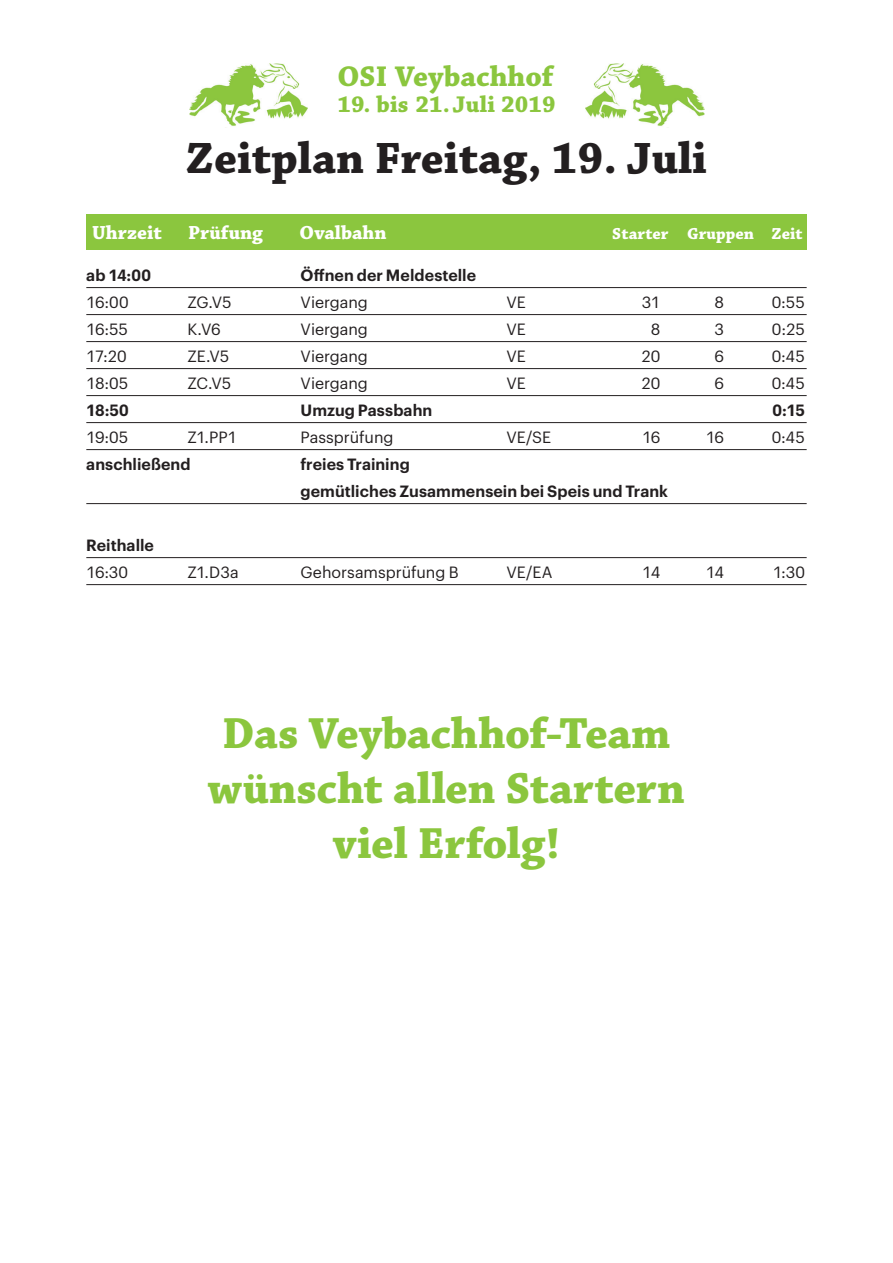
<style>
.page{position:relative;width:893px;height:1263px;background:#fff}
.page>*{position:absolute;margin:0;border:0;box-sizing:border-box;transform-origin:0 0}
.t1{font:700 46.2px "Chaparral Pro";color:#231f20}
.t2{font:700 45.75px/54.6px "Chaparral Pro";letter-spacing:-.005em;color:#8bc63e;text-align:center}
.t3{font:700 30px "Chaparral Pro";color:#8bc63e}
.t4{font:700 24px "Chaparral Pro";letter-spacing:.01em;color:#8bc63e}
.t5{font:700 19.95px "Chaparral Pro";color:#fff}
.t6{font:700 16.8px "Chaparral Pro";color:#fff}
.t7{font:15.9px "Graphik";color:#231f20}
.t8{font:600 15.9px/27px "Graphik";letter-spacing:.005em;color:#231f20}
</style>
<div class="page">
<div style="left:86px;top:214px;width:721px;height:36px;background:#8bc63e"></div>
<hr style="left:86px;top:287px;width:721px;height:1px;background:#231f20">
<hr style="left:86px;top:314px;width:721px;height:1px;background:#231f20">
<hr style="left:86px;top:341px;width:721px;height:1px;background:#231f20">
<hr style="left:86px;top:368px;width:721px;height:1px;background:#231f20">
<hr style="left:86px;top:395px;width:721px;height:1px;background:#231f20">
<hr style="left:86px;top:422px;width:721px;height:1px;background:#231f20">
<hr style="left:86px;top:449px;width:721px;height:1px;background:#231f20">
<hr style="left:86px;top:503px;width:721px;height:1px;background:#231f20">
<hr style="left:86px;top:557px;width:721px;height:1px;background:#231f20">
<hr style="left:86px;top:584px;width:721px;height:1px;background:#231f20">
<img style="left:586px;top:64px;width:119px;height:62px">
<img style="left:189px;top:64px;width:119px;height:62px">
<h3 class="t3" style="left:337px;top:59px;width:218px">OSI Veybachhof</h3>
<h3 class="t4" style="left:337px;top:90px;width:220px">19. bis 21. Juli 2019</h3>
<h1 class="t1" style="left:186px;top:131px;width:523px">Zeitplan Freitag, 19. Juli</h1>
<p class="t5" style="left:92px;top:221px;width:71px">Uhrzeit</p>
<p class="t5" style="left:188px;top:221px;width:76px">Prüfung</p>
<p class="t5" style="left:299px;top:221px;width:89px">Ovalbahn</p>
<p class="t6" style="left:612px;top:224px;width:192px">Starter Gruppen Zeit</p>
<p class="t8" style="left:86px;top:261px;width:66px">ab 14:00</p>
<p class="t8" style="left:301px;top:261px;width:177px">Öffnen der Meldestelle</p>
<p class="t7" style="left:86px;top:291px;width:44px">16:00</p>
<p class="t7" style="left:188px;top:291px;width:46px">ZG.V5</p>
<p class="t7" style="left:301px;top:291px;width:69px">Viergang</p>
<p class="t7" style="left:506px;top:291px;width:21px">VE</p>
<p class="t7" style="left:642px;top:291px;width:20px">31</p>
<p class="t7" style="left:715px;top:291px;width:11px">8</p>
<p class="t7" style="left:772px;top:291px;width:35px">0:55</p>
<p class="t7" style="left:86px;top:318px;width:43px">16:55</p>
<p class="t7" style="left:188px;top:318px;width:35px">K.V6</p>
<p class="t7" style="left:301px;top:318px;width:69px">Viergang</p>
<p class="t7" style="left:506px;top:318px;width:21px">VE</p>
<p class="t7" style="left:651px;top:318px;width:11px">8</p>
<p class="t7" style="left:715px;top:318px;width:11px">3</p>
<p class="t7" style="left:772px;top:318px;width:35px">0:25</p>
<p class="t7" style="left:86px;top:345px;width:42px">17:20</p>
<p class="t7" style="left:188px;top:345px;width:43px">ZE.V5</p>
<p class="t7" style="left:301px;top:345px;width:69px">Viergang</p>
<p class="t7" style="left:506px;top:345px;width:21px">VE</p>
<p class="t7" style="left:641px;top:345px;width:21px">20</p>
<p class="t7" style="left:715px;top:345px;width:11px">6</p>
<p class="t7" style="left:772px;top:345px;width:35px">0:45</p>
<p class="t7" style="left:86px;top:372px;width:43px">18:05</p>
<p class="t7" style="left:188px;top:372px;width:45px">ZC.V5</p>
<p class="t7" style="left:301px;top:372px;width:69px">Viergang</p>
<p class="t7" style="left:506px;top:372px;width:21px">VE</p>
<p class="t7" style="left:641px;top:372px;width:21px">20</p>
<p class="t7" style="left:715px;top:372px;width:11px">6</p>
<p class="t7" style="left:772px;top:372px;width:35px">0:45</p>
<p class="t8" style="left:86px;top:396px;width:44px">18:50</p>
<p class="t8" style="left:301px;top:396px;width:133px">Umzug Passbahn</p>
<p class="t8" style="left:773px;top:396px;width:34px">0:15</p>
<p class="t7" style="left:86px;top:426px;width:44px">19:05</p>
<p class="t7" style="left:188px;top:426px;width:51px">Z1.PP1</p>
<p class="t7" style="left:300px;top:426px;width:94px">Passprüfung</p>
<p class="t7" style="left:506px;top:426px;width:46px">VE/SE</p>
<p class="t7" style="left:642px;top:426px;width:20px">16</p>
<p class="t7" style="left:706px;top:426px;width:20px">16</p>
<p class="t7" style="left:772px;top:426px;width:35px">0:45</p>
<p class="t8" style="left:86px;top:450px;width:106px">anschließend</p>
<p class="t8" style="left:300px;top:450px;width:369px">freies Training<br>gemütliches Zusammensein bei Speis und Trank</p>
<p class="t8" style="left:86px;top:531px;width:69px">Reithalle</p>
<p class="t7" style="left:86px;top:561px;width:43px">16:30</p>
<p class="t7" style="left:187px;top:561px;width:53px">Z1.D3a</p>
<p class="t7" style="left:300px;top:561px;width:160px">Gehorsamsprüfung B</p>
<p class="t7" style="left:506px;top:561px;width:48px">VE/EA</p>
<p class="t7" style="left:642px;top:561px;width:20px">14</p>
<p class="t7" style="left:706px;top:561px;width:20px">14</p>
<p class="t7" style="left:773px;top:561px;width:34px">1:30</p>
<h2 class="t2" style="left:208px;top:708px;width:478px">Das Veybachhof-Team wünscht allen Startern viel Erfolg!</h2>
</div>
